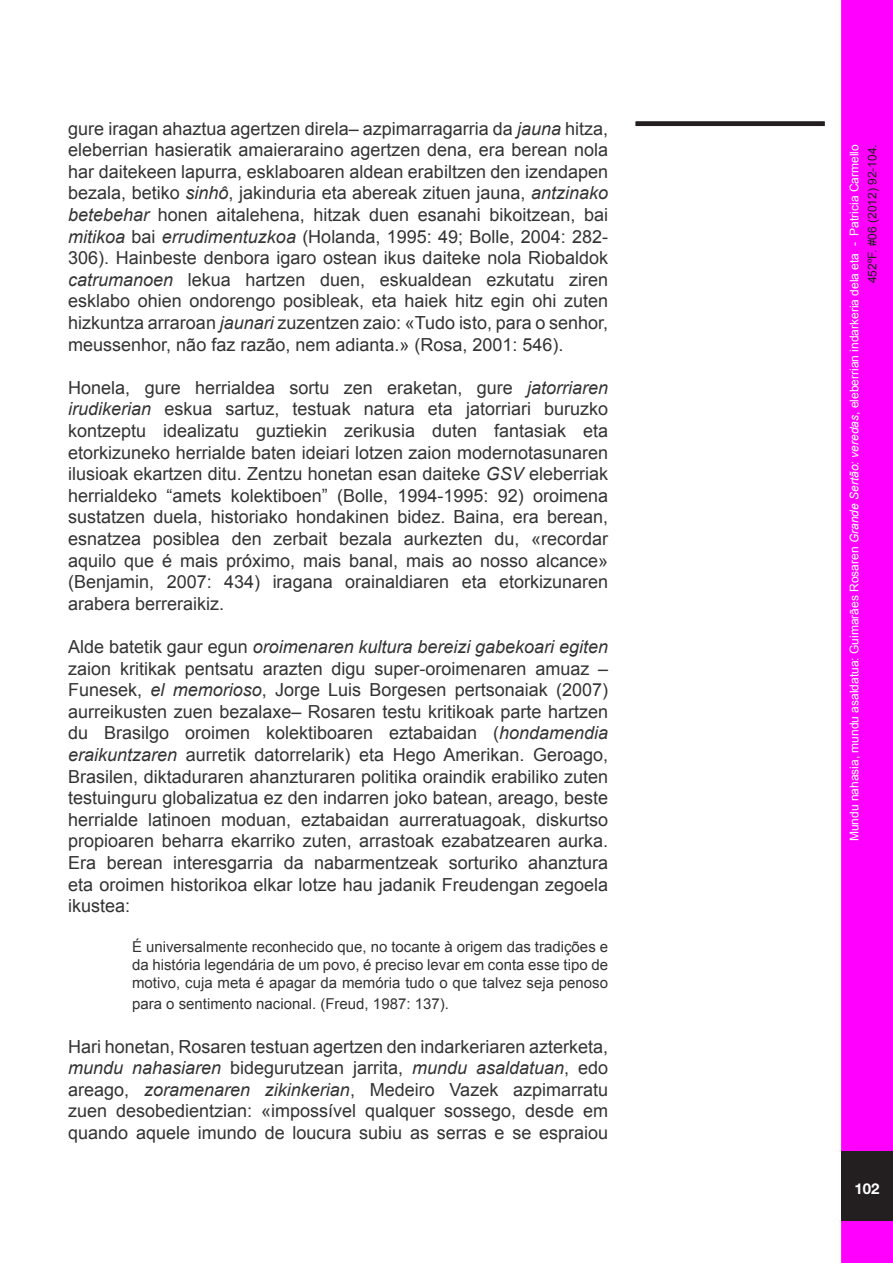
<style>
.page{position:relative;width:893px;height:1263px;background:#fff}
.page>*{position:absolute;margin:0;border:0;box-sizing:border-box;transform-origin:0 0}
.t1{font:18px/21.6px "Arial";color:#333;text-align:justify}
.t2{font:15px/18px "Arial";color:#333;text-align:justify}
.t3{font:700 15px "Helvetica Neue";color:#fff}
.t4{font:12px/18px "Arial";color:#fff;text-align:right}
.s1{font-style:italic}
.s2{color:#231f20}
</style>
<div class="page">
<div style="left:843px;top:2px;width:48px;height:1259px;background:#f0f"></div>
<div style="left:841px;top:0;width:52px;height:1263px;border:3px solid #f0f"></div>
<div style="left:841px;top:1151px;width:52px;height:70px;background:#231f20"></div>
<div style="left:636px;top:121px;width:189px;height:5px;background:#231f20"></div>
<p class="t1" style="left:68px;top:118px;width:541px">gure iragan ahaztua agertzen direla– azpimarragarria da <span class="s1">jauna</span> hitza, eleberrian hasieratik amaieraraino agertzen dena, era berean nola har daitekeen lapurra, esklaboaren aldean erabiltzen den izendapen bezala, betiko <span class="s1">sinhô</span>, jakinduria eta abereak zituen jauna, <span class="s1">antzinako betebehar</span> honen aitalehena, hitzak duen esanahi bikoitzean, bai <span class="s1">mitikoa</span> bai <span class="s1">errudimentuzkoa</span> (Holanda, 1995: 49; Bolle, 2004: 282- 306). Hainbeste denbora igaro ostean ikus daiteke nola Riobaldok <span class="s1">catrumanoen</span> lekua hartzen duen, eskualdean ezkutatu ziren esklabo ohien ondorengo posibleak, eta haiek hitz egin ohi zuten hizkuntza arraroan <span class="s1">jaunari</span> zuzentzen zaio: «Tudo isto, para o senhor, meussenhor, não faz razão, nem adianta.» (Rosa, 2001: 546).</p>
<p class="t1" style="left:68px;top:377px;width:541px">Honela, gure herrialdea sortu zen eraketan, gure <span class="s1">jatorriaren irudikerian</span> eskua sartuz, testuak natura eta jatorriari buruzko kontzeptu idealizatu guztiekin zerikusia duten fantasiak eta etorkizuneko herrialde baten ideiari lotzen zaion modernotasunaren ilusioak ekartzen ditu. Zentzu honetan esan daiteke <span class="s1">GSV</span> eleberriak herrialdeko “amets kolektiboen” (Bolle, 1994-1995: 92) oroimena sustatzen duela, historiako hondakinen bidez. Baina, era berean, esnatzea posiblea den zerbait bezala aurkezten du, «recordar aquilo que é mais próximo, mais banal, mais ao nosso alcance» (Benjamin, 2007: 434) iragana orainaldiaren eta etorkizunaren arabera berreraikiz.</p>
<p class="t1" style="left:68px;top:636px;width:541px">Alde batetik gaur egun <span class="s1">oroimenaren kultura bereizi gabekoari egiten </span>zaion kritikak pentsatu arazten digu super-oroimenaren amuaz – Funesek, <span class="s1">el memorioso</span>, Jorge Luis Borgesen pertsonaiak (2007) aurreikusten zuen bezalaxe– Rosaren testu kritikoak parte hartzen du Brasilgo oroimen kolektiboaren eztabaidan (<span class="s1">hondamendia eraikuntzaren</span> aurretik datorrelarik) eta Hego Amerikan. Geroago, Brasilen, diktaduraren ahanzturaren politika oraindik erabiliko zuten testuinguru globalizatua ez den indarren joko batean, areago, beste herrialde latinoen moduan, eztabaidan aurreratuagoak, diskurtso propioaren beharra ekarriko zuten, arrastoak ezabatzearen aurka.<br>Era berean interesgarria da nabarmentzeak sorturiko ahanztura eta oroimen historikoa elkar lotze hau jadanik Freudengan zegoela ikustea:</p>
<p class="t2" style="left:132px;top:938px;width:478px">É universalmente reconhecido que, no tocante à origem das tradições e da história legendária de um povo, é preciso levar em conta esse tipo de motivo, cuja meta é apagar da memória tudo o que talvez seja penoso</p>
<p class="t2" style="left:132px;top:995px;width:318px">para o sentimento nacional. (Freud, 1987: 137).</p>
<p class="t1" style="left:68px;top:1036px;width:541px">Hari honetan, Rosaren testuan agertzen den indarkeriaren azterketa, <span class="s1">mundu nahasiaren</span> bidegurutzean jarrita, <span class="s1">mundu asaldatuan</span>, edo areago, <span class="s1">zoramenaren zikinkerian</span>, Medeiro Vazek azpimarratu zuen desobedientzian: «impossível qualquer sossego, desde em quando aquele imundo de loucura subiu as serras e se espraiou</p>
<p class="t4" style="left:845px;top:841px;width:699px;rotate:-90deg">Mundu nahasia, mundu asaldatua: Guimarães Rosaren <span class="s1">Grande Sertão: veredas</span>, eleberrian indarkeria dela eta - Patricia Carmello<br><span class="s2">452ºF. #06 (2012) 92-104.</span></p>
<p class="t3" style="left:854px;top:1179px;width:27px">102</p>
</div>
